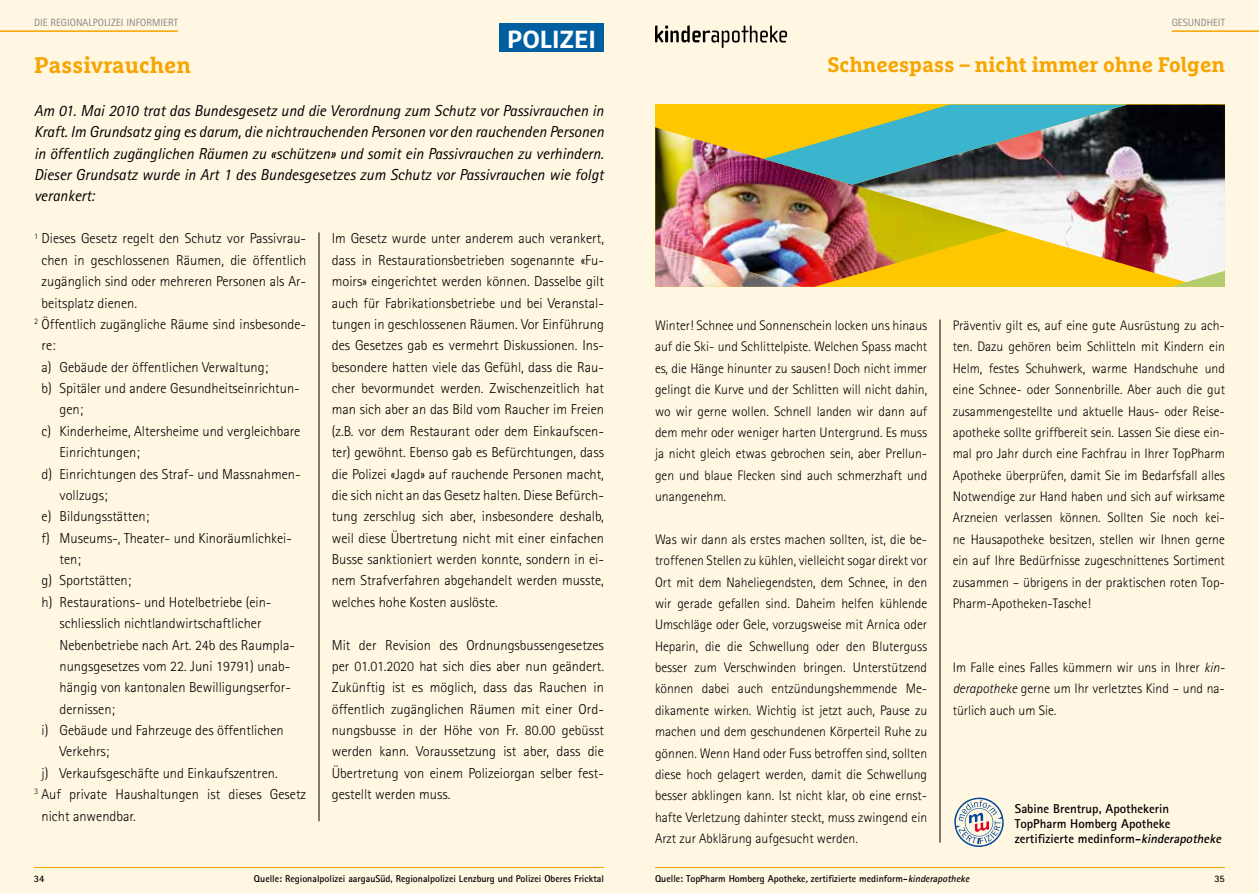
<style>
.page{position:relative;width:1259px;height:893px;background:#fff}
.page>*{position:absolute;margin:0;border:0;box-sizing:border-box;transform-origin:0 0}
.t1{font:700 24.75px "Marselis Pro";color:#fff}
.t2{font:700 22.5px "Marselis Slab Pro";color:#f7a500}
.t3{font:700 21px "Marselis Slab Pro";color:#f7a500}
.t4{font:italic 15.9px/21.3px "Rotis Sans Serif";color:#000;text-align:justify}
.t5{font:300 14.4px/21.3px "Rotis Sans Serif";color:#000;text-align:justify}
.t6{font:300 13.8px/21.3px "Rotis Sans Serif";color:#000;text-align:justify}
.t7{font:700 12.9px/15px "Rotis Sans Serif";color:#000}
.t8{font:10.5px "Rotis Sans Serif";color:#868786}
.t9{font:700 9.9px "Rotis Sans Serif";color:#000}
.t10{font:6.3px "Helvetica";color:#000}
.s1{font-style:italic}
</style>
<div class="page">
<div style="left:0;top:0;width:629px;height:893px;background:#fff7e2"></div>
<hr style="left:0;top:30px;width:178px;height:2px;background:#f7a500">
<hr style="left:34px;top:867px;width:570px;height:1px;background:#f7a500">
<div style="left:499px;top:23px;width:105px;height:29px;background:#005fa1"></div>
<hr style="left:319px;top:232px;width:1px;height:589px;background:#000">
<div style="left:629px;top:0;width:630px;height:893px;background:#fff7e2"></div>
<hr style="left:655px;top:867px;width:570px;height:1px;background:#f7a500">
<hr style="left:1171px;top:30px;width:88px;height:2px;background:#f7a500">
<svg style="left:655px;top:26px;width:132px;height:22px"></svg>
<div style="left:655px;top:105px;width:570px;height:182px;background:#fec700"></div>
<img style="left:1008px;top:105px;width:217px;height:173px">
<img style="left:655px;top:127px;width:353px;height:160px">
<img style="left:668px;top:248px;width:70px;height:39px">
<img style="left:655px;top:244px;width:13px;height:43px">
<img style="left:738px;top:268px;width:63px;height:19px">
<svg style="left:1170px;top:271px;width:55px;height:16px"></svg>
<svg style="left:763px;top:105px;width:364px;height:80px"></svg>
<hr style="left:939px;top:320px;width:1px;height:523px;background:#000">
<svg style="left:954px;top:797px;width:50px;height:50px"></svg>
<p class="t8" style="left:34px;top:16px;width:145px">DIE REGIONALPOLIZEI INFORMIERT</p>
<h1 class="t1" style="left:507px;top:23px;width:90px">POLIZEI</h1>
<h2 class="t2" style="left:34px;top:51px;width:158px">Passivrauchen</h2>
<p class="t4" style="left:34px;top:100px;width:571px">Am 01. Mai 2010 trat das Bundesgesetz und die Verordnung zum Schutz vor Passivrauchen in Kraft. Im Grundsatz ging es darum, die nichtrauchenden Personen vor den rauchenden Personen in öffentlich zugänglichen Räumen zu «schützen» und somit ein Passivrauchen zu verhindern.<br>Dieser Grundsatz wurde in Art 1 des Bundesgesetzes zum Schutz vor Passivrauchen wie folgt verankert:</p>
<p class="t5" style="left:34px;top:228px;width:274px"><sup>1</sup> Dieses Gesetz regelt den Schutz vor Passivrau-</p>
<p class="t5" style="left:42px;top:249px;width:266px">chen in geschlossenen Räumen, die öffentlich</p>
<p class="t5" style="left:42px;top:271px;width:266px">zugänglich sind oder mehreren Personen als Ar-</p>
<p class="t5" style="left:42px;top:292px;width:97px">beitsplatz dienen.</p>
<p class="t5" style="left:34px;top:313px;width:274px"><sup>2</sup> Öffentlich zugängliche Räume sind insbesonde-</p>
<p class="t5" style="left:42px;top:335px;width:16px">re:</p>
<p class="t5" style="left:42px;top:356px;width:228px">a) Gebäude der öffentlichen Verwaltung;</p>
<p class="t5" style="left:42px;top:378px;width:260px">b) Spitäler und andere Gesundheitseinrichtun-</p>
<p class="t5" style="left:60px;top:399px;width:25px">gen;</p>
<p class="t5" style="left:42px;top:420px;width:260px">c) Kinderheime, Altersheime und vergleichbare</p>
<p class="t5" style="left:60px;top:442px;width:82px">Einrichtungen;</p>
<p class="t5" style="left:42px;top:463px;width:261px">d) Einrichtungen des Straf- und Massnahmen-</p>
<p class="t5" style="left:60px;top:484px;width:49px">vollzugs;</p>
<p class="t5" style="left:42px;top:506px;width:109px">e) Bildungsstätten;</p>
<p class="t5" style="left:42px;top:527px;width:252px">f) Museums-, Theater- und Kinoräumlichkei-</p>
<p class="t5" style="left:60px;top:548px;width:23px">ten;</p>
<p class="t5" style="left:42px;top:570px;width:91px">g) Sportstätten;</p>
<p class="t5" style="left:42px;top:591px;width:231px">h) Restaurations- und Hotelbetriebe (ein-</p>
<p class="t5" style="left:60px;top:613px;width:204px">schliesslich nichtlandwirtschaftlicher</p>
<p class="t5" style="left:60px;top:634px;width:237px">Nebenbetriebe nach Art. 24b des Raumpla-</p>
<p class="t5" style="left:60px;top:655px;width:232px">nungsgesetzes vom 22. Juni 19791) unab-</p>
<p class="t5" style="left:60px;top:677px;width:233px">hängig von kantonalen Bewilligungserfor-</p>
<p class="t5" style="left:60px;top:698px;width:57px">dernissen;</p>
<p class="t5" style="left:42px;top:719px;width:244px">i) Gebäude und Fahrzeuge des öffentlichen</p>
<p class="t5" style="left:60px;top:741px;width:51px">Verkehrs;</p>
<p class="t5" style="left:42px;top:762px;width:238px">j) Verkaufsgeschäfte und Einkaufszentren.</p>
<p class="t5" style="left:34px;top:784px;width:274px"><sup>3</sup> Auf private Haushaltungen ist dieses Gesetz</p>
<p class="t5" style="left:42px;top:805px;width:96px">nicht anwendbar.</p>
<p class="t5" style="left:332px;top:228px;width:274px">Im Gesetz wurde unter anderem auch verankert, dass in Restaurationsbetrieben sogenannte «Fu&shy;moirs» eingerichtet werden können. Dasselbe gilt auch für Fabrikationsbetriebe und bei Veranstal&shy;tungen in geschlossenen Räumen. Vor Einführung des Gesetzes gab es vermehrt Diskussionen. Ins&shy;besondere hatten viele das Gefühl, dass die Rau&shy;cher bevormundet werden. Zwischenzeitlich hat man sich aber an das Bild vom Raucher im Freien (z.B. vor dem Restaurant oder dem Einkaufscen&shy;ter) gewöhnt. Ebenso gab es Befürchtungen, dass die Polizei «Jagd» auf rauchende Personen macht, die sich nicht an das Gesetz halten. Diese Befürch&shy;tung zerschlug sich aber, insbesondere deshalb, weil diese Übertretung nicht mit einer einfachen Busse sanktioniert werden konnte, sondern in ei&shy;nem Strafverfahren abgehandelt werden musste, welches hohe Kosten auslöste.</p>
<p class="t5" style="left:332px;top:634px;width:274px">Mit der Revision des Ordnungsbussengesetzes per 01.01.2020 hat sich dies aber nun geändert.<br>Zukünftig ist es möglich, dass das Rauchen in öffentlich zugänglichen Räumen mit einer Ord&shy;nungsbusse in der Höhe von Fr. 80.00 gebüsst werden kann. Voraussetzung ist aber, dass die Übertretung von einem Polizeiorgan selber fest&shy;gestellt werden muss.</p>
<p class="t9" style="left:34px;top:872px;width:12px">34</p>
<p class="t9" style="left:254px;top:873px;width:351px">Quelle: Regionalpolizei aargauSüd, Regionalpolizei Lenzburg und Polizei Oberes Fricktal</p>
<p class="t8" style="left:1171px;top:16px;width:55px">GESUNDHEIT</p>
<h3 class="t3" style="left:827px;top:51px;width:399px">Schneespass – nicht immer ohne Folgen</h3>
<p class="t6" style="left:655px;top:315px;width:274px">Winter! Schnee und Sonnenschein locken uns hinaus</p>
<p class="t10" style="left:618px;top:326px;width:90px">MIF-KA_Header210x70.indd 8</p>
<p class="t6" style="left:655px;top:336px;width:274px">auf die Ski- und Schlittelpiste. Welchen Spass macht es, die Hänge hinunter zu sausen! Doch nicht immer gelingt die Kurve und der Schlitten will nicht dahin, wo wir gerne wollen. Schnell landen wir dann auf dem mehr oder weniger harten Untergrund. Es muss ja nicht gleich etwas gebrochen sein, aber Prellun&shy;gen und blaue Flecken sind auch schmerzhaft und unangenehm.</p>
<p class="t6" style="left:655px;top:529px;width:274px">Was wir dann als erstes machen sollten, ist, die be&shy;troffenen Stellen zu kühlen, vielleicht sogar direkt vor Ort mit dem Naheliegendsten, dem Schnee, in den wir gerade gefallen sind. Daheim helfen kühlende Umschläge oder Gele, vorzugsweise mit Arnica oder Heparin, die die Schwellung oder den Bluterguss besser zum Verschwinden bringen. Unterstützend können dabei auch entzündungshemmende Me&shy;dikamente wirken. Wichtig ist jetzt auch, Pause zu machen und dem geschundenen Körperteil Ruhe zu gönnen. Wenn Hand oder Fuss betroffen sind, sollten diese hoch gelagert werden, damit die Schwellung besser abklingen kann. Ist nicht klar, ob eine ernst&shy;hafte Verletzung dahinter steckt, muss zwingend ein Arzt zur Abklärung aufgesucht werden.</p>
<p class="t6" style="left:952px;top:315px;width:274px">Präventiv gilt es, auf eine gute Ausrüstung zu ach&shy;ten. Dazu gehören beim Schlitteln mit Kindern ein Helm, festes Schuhwerk, warme Handschuhe und eine Schnee- oder Sonnenbrille. Aber auch die gut zusammengestellte und aktuelle Haus- oder Reise&shy;apotheke sollte griffbereit sein. Lassen Sie diese ein&shy;mal pro Jahr durch eine Fachfrau in Ihrer TopPharm Apotheke überprüfen, damit Sie im Bedarfsfall alles Notwendige zur Hand haben und sich auf wirksame Arzneien verlassen können. Sollten Sie noch kei&shy;ne Hausapotheke besitzen, stellen wir Ihnen gerne ein auf Ihre Bedürfnisse zugeschnittenes Sortiment zusammen – übrigens in der praktischen roten Top-Pharm-Apotheken-Tasche!</p>
<p class="t10" style="left:1180px;top:326px;width:47px">08.06.16 15:07</p>
<p class="t6" style="left:952px;top:657px;width:274px">Im Falle eines Falles kümmern wir uns in Ihrer <span class="s1">kin&shy;derapotheke</span> gerne um Ihr verletztes Kind – und na&shy;türlich auch um Sie.</p>
<p class="t7" style="left:1015px;top:801px;width:210px">Sabine Brentrup, Apothekerin<br>TopPharm Homberg Apotheke zertifizierte medinform-<span class="s1">kinderapotheke</span></p>
<p class="t9" style="left:655px;top:872px;width:318px">Quelle: TopPharm Homberg Apotheke, zertifizierte medinform-<span class="s1">kinderapotheke</span></p>
<p class="t9" style="left:1214px;top:872px;width:12px">35</p>
</div>
